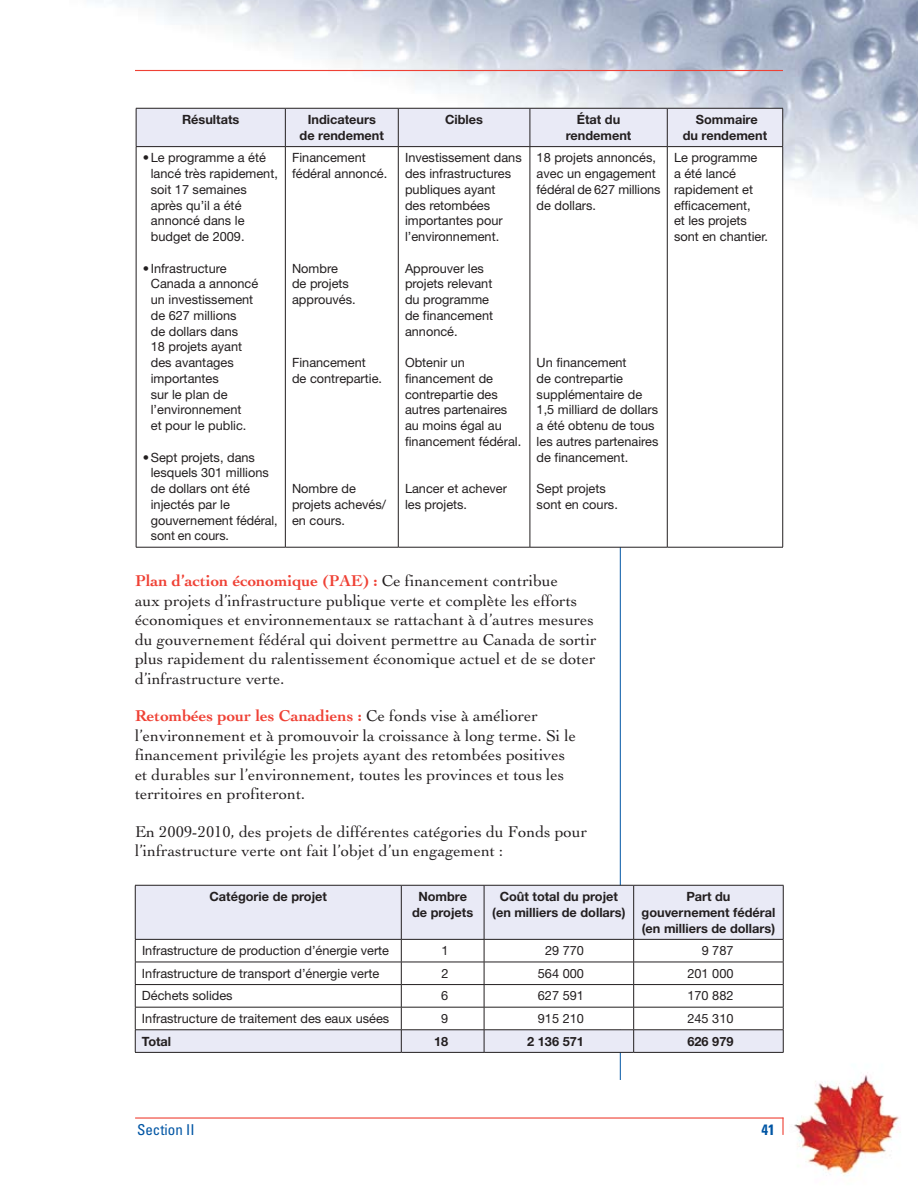
<style>
.page{position:relative;width:918px;height:1188px;background:#fff}
.page>*{position:absolute;margin:0;border:0;box-sizing:border-box;transform-origin:0 0}
.t1{font:16.5px/19.5px "Cochin LT Std";color:#231f20}
.t2{font:condensed 15px "Univers";color:#0055a4}
.t3{font:700 condensed 15px "Univers";color:#0055a4}
.t4{font:12.75px/15.8px "Helvetica Neue LT Std";color:#231f20}
.t5{font:700 12.75px/15.8px "Helvetica Neue LT Std";color:#231f20;text-align:center}
.s1{font-weight:700;color:#ef4135}
</style>
<div class="page">
<img style="left:95px;top:0;width:823px;height:297px">
<img style="left:794px;top:1072px;width:107px;height:104px">
<hr style="left:135px;top:1117px;width:649px;height:2px;background:#ef4135">
<svg style="left:782px;top:1118px;width:2px;height:17px"></svg>
<hr style="left:135px;top:70px;width:648px;height:1px;background:#ef4135">
<hr style="left:620px;top:108px;width:1px;height:972px;background:#0055a4">
<div style="left:137px;top:109px;width:645px;height:37px;background:#e9eaf6"></div>
<svg style="left:137px;top:147px;width:645px;height:400px"></svg>
<hr style="left:136px;top:108px;width:149px;height:1px;background:#231f20">
<hr style="left:136px;top:109px;width:1px;height:37px;background:#231f20">
<hr style="left:285px;top:108px;width:113px;height:1px;background:#231f20">
<hr style="left:285px;top:109px;width:1px;height:37px;background:#231f20">
<hr style="left:398px;top:108px;width:132px;height:1px;background:#231f20">
<hr style="left:398px;top:109px;width:1px;height:37px;background:#231f20">
<hr style="left:530px;top:108px;width:137px;height:1px;background:#231f20">
<hr style="left:530px;top:109px;width:1px;height:37px;background:#231f20">
<hr style="left:667px;top:108px;width:116px;height:1px;background:#231f20">
<hr style="left:667px;top:109px;width:1px;height:37px;background:#231f20">
<hr style="left:782px;top:109px;width:1px;height:37px;background:#231f20">
<hr style="left:136px;top:146px;width:149px;height:1px;background:#231f20">
<hr style="left:285px;top:146px;width:113px;height:1px;background:#231f20">
<hr style="left:398px;top:146px;width:132px;height:1px;background:#231f20">
<hr style="left:530px;top:146px;width:137px;height:1px;background:#231f20">
<hr style="left:667px;top:146px;width:116px;height:1px;background:#231f20">
<hr style="left:136px;top:147px;width:1px;height:400px;background:#231f20">
<hr style="left:285px;top:147px;width:1px;height:400px;background:#231f20">
<hr style="left:398px;top:147px;width:1px;height:400px;background:#231f20">
<hr style="left:530px;top:147px;width:1px;height:400px;background:#231f20">
<hr style="left:667px;top:147px;width:1px;height:400px;background:#231f20">
<hr style="left:782px;top:147px;width:1px;height:400px;background:#231f20">
<hr style="left:136px;top:547px;width:149px;height:1px;background:#231f20">
<hr style="left:285px;top:547px;width:113px;height:1px;background:#231f20">
<hr style="left:398px;top:547px;width:132px;height:1px;background:#231f20">
<hr style="left:530px;top:547px;width:137px;height:1px;background:#231f20">
<hr style="left:667px;top:547px;width:116px;height:1px;background:#231f20">
<div style="left:136px;top:886px;width:647px;height:166px;background:#e9eaf6"></div>
<svg style="left:136px;top:940px;width:647px;height:90px"></svg>
<hr style="left:135px;top:885px;width:266px;height:1px;background:#231f20">
<hr style="left:135px;top:886px;width:1px;height:53px;background:#231f20">
<hr style="left:401px;top:885px;width:83px;height:1px;background:#231f20">
<hr style="left:401px;top:886px;width:1px;height:53px;background:#231f20">
<hr style="left:484px;top:885px;width:150px;height:1px;background:#231f20">
<hr style="left:484px;top:886px;width:1px;height:53px;background:#231f20">
<hr style="left:634px;top:885px;width:150px;height:1px;background:#231f20">
<hr style="left:633px;top:886px;width:1px;height:53px;background:#231f20">
<hr style="left:783px;top:886px;width:1px;height:53px;background:#231f20">
<hr style="left:135px;top:939px;width:266px;height:1px;background:#231f20">
<hr style="left:401px;top:939px;width:83px;height:1px;background:#231f20">
<hr style="left:484px;top:939px;width:150px;height:1px;background:#231f20">
<hr style="left:634px;top:939px;width:150px;height:1px;background:#231f20">
<hr style="left:135px;top:962px;width:266px;height:1px;background:#231f20">
<hr style="left:401px;top:962px;width:83px;height:1px;background:#231f20">
<hr style="left:484px;top:962px;width:150px;height:1px;background:#231f20">
<hr style="left:634px;top:962px;width:150px;height:1px;background:#231f20">
<hr style="left:135px;top:984px;width:266px;height:1px;background:#231f20">
<hr style="left:401px;top:984px;width:83px;height:1px;background:#231f20">
<hr style="left:484px;top:984px;width:150px;height:1px;background:#231f20">
<hr style="left:634px;top:984px;width:150px;height:1px;background:#231f20">
<hr style="left:135px;top:1007px;width:266px;height:1px;background:#231f20">
<hr style="left:401px;top:1007px;width:83px;height:1px;background:#231f20">
<hr style="left:484px;top:1007px;width:150px;height:1px;background:#231f20">
<hr style="left:634px;top:1007px;width:150px;height:1px;background:#231f20">
<hr style="left:135px;top:1030px;width:266px;height:1px;background:#231f20">
<svg style="left:135px;top:940px;width:1px;height:112px"></svg>
<hr style="left:401px;top:1030px;width:83px;height:1px;background:#231f20">
<svg style="left:401px;top:940px;width:1px;height:112px"></svg>
<hr style="left:484px;top:1030px;width:150px;height:1px;background:#231f20">
<svg style="left:484px;top:940px;width:1px;height:112px"></svg>
<hr style="left:634px;top:1030px;width:150px;height:1px;background:#231f20">
<svg style="left:633px;top:940px;width:1px;height:112px"></svg>
<svg style="left:783px;top:940px;width:1px;height:112px"></svg>
<hr style="left:135px;top:1052px;width:266px;height:1px;background:#231f20">
<hr style="left:401px;top:1052px;width:83px;height:1px;background:#231f20">
<hr style="left:484px;top:1052px;width:150px;height:1px;background:#231f20">
<hr style="left:634px;top:1052px;width:150px;height:1px;background:#231f20">
<p class="t5" style="left:182px;top:111px;width:59px">Résultats</p>
<p class="t5" style="left:300px;top:111px;width:86px">Indicateurs de rendement</p>
<p class="t5" style="left:445px;top:111px;width:39px">Cibles</p>
<p class="t5" style="left:566px;top:111px;width:67px">État du rendement</p>
<p class="t5" style="left:683px;top:111px;width:86px">Sommaire<br>du rendement</p>
<p class="t4" style="left:151px;top:150px;width:129px;text-indent:-8px">• Le programme a été lancé très rapidement, soit 17 semaines après qu’il a été annoncé dans le budget de 2009.</p>
<p class="t4" style="left:151px;top:260px;width:109px;text-indent:-8px">• Infrastructure<br>Canada a annoncé un investissement de 627 millions<br>de dollars dans<br>18 projets ayant des avantages importantes<br>sur le plan de l’environnement<br>et pour le public.</p>
<p class="t4" style="left:151px;top:449px;width:128px;text-indent:-8px">• Sept projets, dans lesquels 301 millions de dollars ont été injectés par le gouvernement fédéral, sont en cours.</p>
<p class="t4" style="left:537px;top:150px;width:125px">18 projets annoncés, avec un engagement fédéral de 627 millions de dollars.</p>
<p class="t4" style="left:674px;top:150px;width:96px">Le programme<br>a été lancé rapidement et efficacement,<br>et les projets sont en chantier.</p>
<p class="t4" style="left:405px;top:150px;width:118px">Investissement dans des infrastructures publiques ayant<br>des retombées importantes pour l’environnement.</p>
<p class="t4" style="left:405px;top:260px;width:90px">Approuver les projets relevant du programme de financement annoncé.</p>
<p class="t4" style="left:405px;top:355px;width:118px">Obtenir un financement de contrepartie des autres partenaires au moins égal au financement fédéral.</p>
<p class="t4" style="left:405px;top:481px;width:104px">Lancer et achever les projets.</p>
<p class="t4" style="left:292px;top:150px;width:97px">Financement fédéral annoncé.</p>
<p class="t4" style="left:292px;top:260px;width:65px">Nombre<br>de projets approuvés.</p>
<p class="t4" style="left:537px;top:355px;width:123px">Un financement<br>de contrepartie supplémentaire de<br>1,5 milliard de dollars a été obtenu de tous les autres partenaires de financement.</p>
<p class="t4" style="left:537px;top:481px;width:83px">Sept projets sont en cours.</p>
<p class="t4" style="left:292px;top:355px;width:91px">Financement de contrepartie.</p>
<p class="t4" style="left:292px;top:481px;width:95px">Nombre de projets achevés/ en cours.</p>
<p class="t1" style="left:135px;top:571px;width:463px"><span class="s1">Plan d’action économique (PAE) :</span> Ce financement contribue<br>aux projets d’infrastructure publique verte et complète les efforts économiques et environnementaux se rattachant à d’autres mesures du gouvernement fédéral qui doivent permettre au Canada de sortir plus rapidement du ralentissement économique actuel et de se doter d’infrastructure verte.</p>
<p class="t1" style="left:135px;top:706px;width:442px"><span class="s1">Retombées pour les Canadiens :</span> Ce fonds vise à améliorer l’environnement et à promouvoir la croissance à long terme. Si le financement privilégie les projets ayant des retombées positives et durables sur l’environnement, toutes les provinces et tous les territoires en profiteront.</p>
<p class="t1" style="left:135px;top:822px;width:454px">En 2009-2010, des projets de différentes catégories du Fonds pour l’infrastructure verte ont fait l’objet d’un engagement :</p>
<p class="t5" style="left:209px;top:888px;width:119px">Catégorie de projet</p>
<p class="t5" style="left:412px;top:888px;width:63px">Nombre de projets</p>
<p class="t5" style="left:492px;top:888px;width:135px">Coût total du projet (en milliers de dollars)</p>
<p class="t5" style="left:642px;top:888px;width:135px">Part du gouvernement fédéral (en milliers de dollars)</p>
<p class="t4" style="left:142px;top:943px;width:249px">Infrastructure de production d’énergie verte</p>
<p class="t4" style="left:441px;top:943px;width:9px">1</p>
<p class="t4" style="left:545px;top:943px;width:40px">29 770</p>
<p class="t4" style="left:702px;top:943px;width:33px">9 787</p>
<p class="t4" style="left:142px;top:965px;width:239px">Infrastructure de transport d’énergie verte</p>
<p class="t4" style="left:441px;top:965px;width:9px">2</p>
<p class="t4" style="left:538px;top:965px;width:48px">564 000</p>
<p class="t4" style="left:687px;top:965px;width:48px">201 000</p>
<p class="t4" style="left:142px;top:988px;width:92px">Déchets solides</p>
<p class="t4" style="left:441px;top:988px;width:9px">6</p>
<p class="t4" style="left:538px;top:988px;width:48px">627 591</p>
<p class="t4" style="left:687px;top:988px;width:48px">170 882</p>
<p class="t4" style="left:142px;top:1010px;width:249px">Infrastructure de traitement des eaux usées</p>
<p class="t4" style="left:441px;top:1010px;width:9px">9</p>
<p class="t4" style="left:538px;top:1010px;width:48px">915 210</p>
<p class="t4" style="left:687px;top:1010px;width:48px">245 310</p>
<p class="t5" style="left:142px;top:1033px;width:31px">Total</p>
<p class="t5" style="left:434px;top:1033px;width:16px">18</p>
<p class="t5" style="left:527px;top:1033px;width:58px">2 136 571</p>
<p class="t5" style="left:687px;top:1033px;width:48px">626 979</p>
<p class="t2" style="left:137px;top:1120px;width:59px">Section II</p>
<p class="t3" style="left:761px;top:1120px;width:15px">41</p>
</div>
